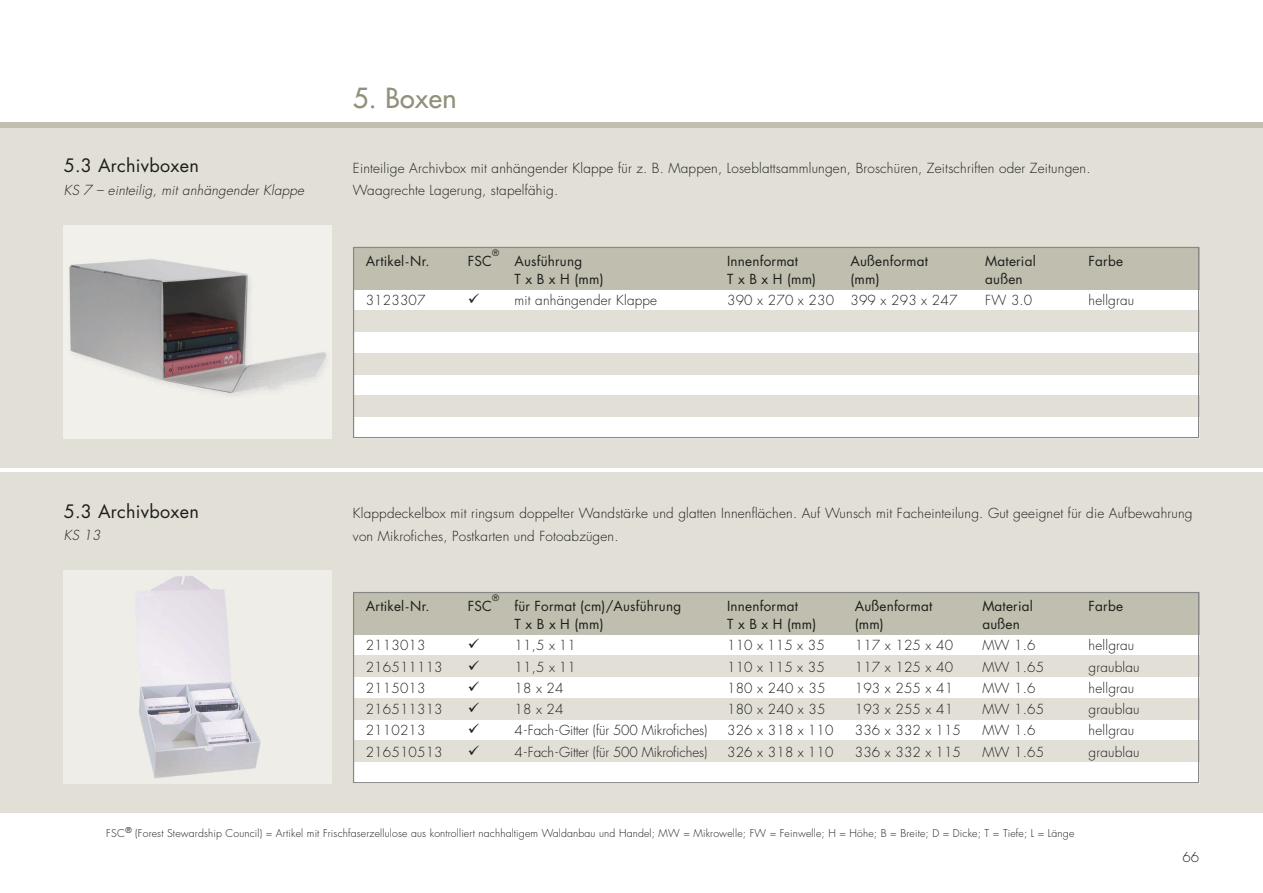
<style>
.page{position:relative;width:1263px;height:893px;background:#fff}
.page>*{position:absolute;margin:0;border:0;box-sizing:border-box;transform-origin:0 0}
.t1{font:500 27px "Futura Std";letter-spacing:.015em;color:#928f7a}
.t2{font:18px "Futura Std";letter-spacing:.015em;color:#1d1d1b}
.t3{font:300 13.5px/22.5px "Futura Std";letter-spacing:.015em;color:#1d1d1b}
.t4{font:13.5px "Futura Std";letter-spacing:.015em;color:#1d1d1b}
.t5{font:300 13.5px "Futura Std";letter-spacing:-.01em;color:#1d1d1b}
.t6{font:italic 300 13.5px "Futura Std";letter-spacing:.015em;color:#1d1d1b}
.t7{font:300 10.5px "Futura Std";letter-spacing:.015em;color:#1d1d1b}
.t8{font:8.7px "Futura Std";color:#1d1d1b}
</style>
<div class="page">
<div style="left:0;top:128px;width:1263px;height:340px;background:#e1dfd6"></div>
<div style="left:0;top:473px;width:1263px;height:340px;background:#e1dfd6"></div>
<div style="left:0;top:122px;width:1263px;height:6px;background:#c0beae"></div>
<div style="left:353px;top:247px;width:846px;height:191px;background:#fff"></div>
<div style="left:353px;top:311px;width:846px;height:21px;background:#e1dfd6"></div>
<div style="left:353px;top:353px;width:846px;height:21px;background:#e1dfd6"></div>
<div style="left:353px;top:396px;width:846px;height:21px;background:#e1dfd6"></div>
<div style="left:353px;top:247px;width:846px;height:42px;background:#c0beae"></div>
<div style="left:353px;top:247px;width:846px;height:191px;border:1px solid #878787"></div>
<div style="left:353px;top:592px;width:846px;height:191px;background:#fff"></div>
<div style="left:353px;top:656px;width:846px;height:21px;background:#e1dfd6"></div>
<div style="left:353px;top:698px;width:846px;height:21px;background:#e1dfd6"></div>
<div style="left:353px;top:741px;width:846px;height:21px;background:#e1dfd6"></div>
<div style="left:353px;top:592px;width:846px;height:42px;background:#c0beae"></div>
<div style="left:353px;top:592px;width:846px;height:191px;border:1px solid #878787"></div>
<img style="left:64px;top:226px;width:268px;height:212px">
<img style="left:64px;top:571px;width:268px;height:212px">
<h2 class="t2" style="left:64px;top:154px;width:137px">5.3 Archivboxen</h2>
<p class="t6" style="left:64px;top:182px;width:242px">KS 7 – einteilig, mit anhängender Klappe</p>
<h1 class="t1" style="left:353px;top:81px;width:105px">5. Boxen</h1>
<p class="t3" style="left:353px;top:157px;width:739px">Einteilige Archivbox mit anhängender Klappe für z. B. Mappen, Loseblattsammlungen, Broschüren, Zeitschriften oder Zeitungen.<br>Waagrechte Lagerung, stapelfähig.</p>
<p class="t8" style="left:492px;top:247px;width:8px">®</p>
<p class="t4" style="left:366px;top:252px;width:66px">Artikel-Nr.</p>
<p class="t4" style="left:468px;top:252px;width:26px">FSC</p>
<p class="t4" style="left:514px;top:252px;width:69px">Ausführung</p>
<p class="t4" style="left:727px;top:252px;width:72px">Innenformat</p>
<p class="t4" style="left:850px;top:252px;width:79px">Außenformat</p>
<p class="t4" style="left:985px;top:252px;width:52px">Material</p>
<p class="t4" style="left:1088px;top:252px;width:36px">Farbe</p>
<p class="t4" style="left:514px;top:270px;width:91px">T x B x H (mm)</p>
<p class="t4" style="left:727px;top:270px;width:91px">T x B x H (mm)</p>
<p class="t4" style="left:850px;top:270px;width:31px">(mm)</p>
<p class="t4" style="left:985px;top:270px;width:39px">außen</p>
<p class="t3" style="left:366px;top:289px;width:61px">3123307</p>
<p class="t3" style="left:468px;top:289px;width:191px">✓ mit anhängender Klappe</p>
<p class="t3" style="left:727px;top:289px;width:232px">390 x 270 x 230 399 x 293 x 247</p>
<p class="t3" style="left:985px;top:289px;width:49px">FW 3.0</p>
<p class="t3" style="left:1088px;top:289px;width:47px">hellgrau</p>
<h2 class="t2" style="left:64px;top:500px;width:137px">5.3 Archivboxen</h2>
<p class="t6" style="left:64px;top:527px;width:38px">KS 13</p>
<p class="t3" style="left:353px;top:502px;width:841px">Klappdeckelbox mit ringsum doppelter Wandstärke und glatten Innenflächen. Auf Wunsch mit Facheinteilung. Gut geeignet für die Aufbewahrung von Mikrofiches, Postkarten und Fotoabzügen.</p>
<p class="t8" style="left:492px;top:593px;width:8px">®</p>
<p class="t4" style="left:366px;top:597px;width:66px">Artikel-Nr.</p>
<p class="t4" style="left:468px;top:597px;width:26px">FSC</p>
<p class="t4" style="left:514px;top:597px;width:168px">für Format (cm)/Ausführung</p>
<p class="t4" style="left:727px;top:597px;width:72px">Innenformat</p>
<p class="t4" style="left:855px;top:597px;width:79px">Außenformat</p>
<p class="t4" style="left:982px;top:597px;width:52px">Material</p>
<p class="t4" style="left:1089px;top:597px;width:36px">Farbe</p>
<p class="t4" style="left:515px;top:616px;width:91px">T x B x H (mm)</p>
<p class="t4" style="left:727px;top:616px;width:91px">T x B x H (mm)</p>
<p class="t4" style="left:855px;top:616px;width:31px">(mm)</p>
<p class="t4" style="left:982px;top:616px;width:39px">außen</p>
<p class="t3" style="left:366px;top:635px;width:61px">2113013</p>
<p class="t3" style="left:468px;top:635px;width:110px">✓ 11,5 x 11</p>
<p class="t3" style="left:727px;top:635px;width:99px">110 x 115 x 35</p>
<p class="t3" style="left:855px;top:635px;width:100px">117 x 125 x 40</p>
<p class="t3" style="left:982px;top:635px;width:55px">MW 1.6</p>
<p class="t3" style="left:1089px;top:635px;width:47px">hellgrau</p>
<p class="t3" style="left:366px;top:656px;width:78px">216511113</p>
<p class="t3" style="left:468px;top:656px;width:110px">✓ 11,5 x 11</p>
<p class="t3" style="left:727px;top:656px;width:99px">110 x 115 x 35</p>
<p class="t3" style="left:855px;top:656px;width:100px">117 x 125 x 40</p>
<p class="t3" style="left:982px;top:656px;width:63px">MW 1.65</p>
<p class="t3" style="left:1089px;top:656px;width:52px">graublau</p>
<p class="t3" style="left:366px;top:677px;width:61px">2115013</p>
<p class="t3" style="left:468px;top:677px;width:97px">✓ 18 x 24</p>
<p class="t3" style="left:727px;top:677px;width:100px">180 x 240 x 35</p>
<p class="t3" style="left:855px;top:677px;width:100px">193 x 255 x 41</p>
<p class="t3" style="left:982px;top:677px;width:55px">MW 1.6</p>
<p class="t3" style="left:1089px;top:677px;width:47px">hellgrau</p>
<p class="t3" style="left:366px;top:698px;width:78px">216511313</p>
<p class="t3" style="left:468px;top:698px;width:97px">✓ 18 x 24</p>
<p class="t3" style="left:727px;top:698px;width:100px">180 x 240 x 35</p>
<p class="t3" style="left:855px;top:698px;width:100px">193 x 255 x 41</p>
<p class="t3" style="left:982px;top:698px;width:63px">MW 1.65</p>
<p class="t3" style="left:1089px;top:698px;width:52px">graublau</p>
<p class="t3" style="left:366px;top:720px;width:61px">2110213</p>
<p class="t5" style="left:468px;top:722px;width:241px">✓ 4-Fach-Gitter (für 500 Mikrofiches)</p>
<p class="t3" style="left:727px;top:720px;width:108px">326 x 318 x 110</p>
<p class="t3" style="left:855px;top:720px;width:108px">336 x 332 x 115</p>
<p class="t3" style="left:982px;top:720px;width:55px">MW 1.6</p>
<p class="t3" style="left:1089px;top:720px;width:47px">hellgrau</p>
<p class="t3" style="left:366px;top:741px;width:78px">216510513</p>
<p class="t5" style="left:468px;top:744px;width:241px">✓ 4-Fach-Gitter (für 500 Mikrofiches)</p>
<p class="t3" style="left:727px;top:741px;width:108px">326 x 318 x 110</p>
<p class="t3" style="left:855px;top:741px;width:108px">336 x 332 x 115</p>
<p class="t3" style="left:982px;top:741px;width:63px">MW 1.65</p>
<p class="t3" style="left:1089px;top:741px;width:52px">graublau</p>
<p class="t7" style="left:106px;top:827px;width:969px">FSC<sup>®</sup> (Forest Stewardship Council) = Artikel mit Frischfaserzellulose aus kontrolliert nachhaltigem Waldanbau und Handel; MW = Mikrowelle; FW = Feinwelle; H = Höhe; B = Breite; D = Dicke; T = Tiefe; L = Länge</p>
<p class="t3" style="left:1182px;top:846px;width:18px">66</p>
</div>
